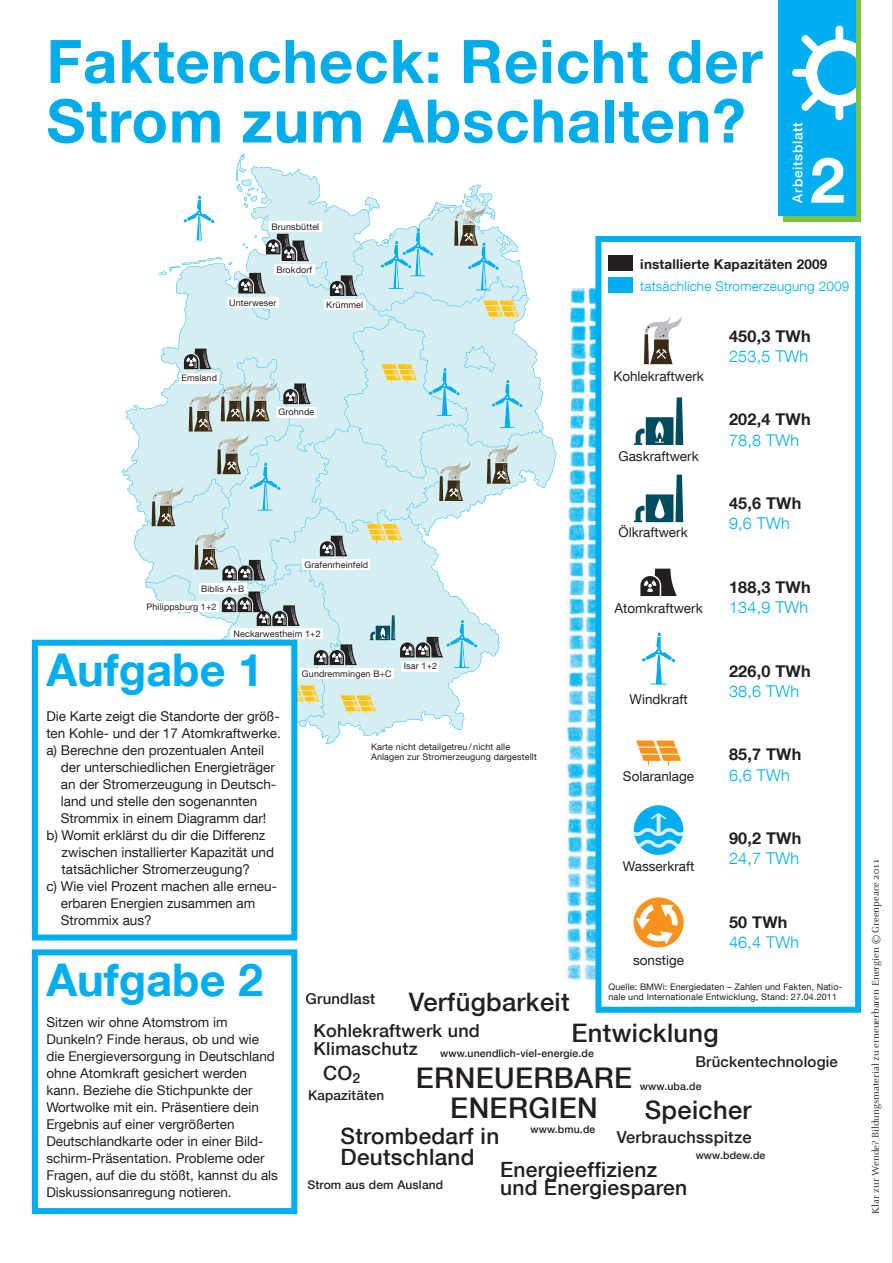
<style>
.page{position:relative;width:893px;height:1263px;background:#fff}
.page>*{position:absolute;margin:0;border:0;box-sizing:border-box;transform-origin:0 0}
.t1{font:700 63.15px "Helvetica Neue LT Com";color:#fff}
.t2{font:700 60px/59.6px "Helvetica Neue LT Com";letter-spacing:.015em;color:#00adea}
.t3{font:700 45px "Helvetica Neue LT Com";color:#00aeef}
.t4{font:500 28.5px/30px "Helvetica Neue LT Com";letter-spacing:.015em;color:#231f20;text-align:center}
.t5{font:500 25.5px "Helvetica Neue LT Com";letter-spacing:.015em;color:#231f20}
.t6{font:500 22.5px/21px "Helvetica Neue LT Com";letter-spacing:.015em;color:#231f20}
.t7{font:500 21px/18px "Helvetica Neue LT Com";letter-spacing:.015em;color:#231f20}
.t8{font:500 19.5px "Helvetica Neue LT Com";color:#231f20}
.t9{font:500 18px/18px "Helvetica Neue LT Com";letter-spacing:.015em;color:#231f20}
.t10{font:500 16.5px "Helvetica Neue LT Com";letter-spacing:.015em;color:#231f20}
.t11{font:700 16.2px "Helvetica Neue LT Com";letter-spacing:.015em;color:#231f20}
.t12{font:300 16.2px "Helvetica Neue LT Com";letter-spacing:.015em;color:#00aeef}
.t13{font:500 15px "Helvetica Neue LT Com";letter-spacing:.015em;color:#231f20}
.t14{font:13.5px/17px "Helvetica Neue LT Com";color:#231f20;text-align:justify}
.t15{font:300 13.5px "Helvetica Neue LT Com";letter-spacing:.015em;color:#00aeef}
.t16{font:700 13.5px "Helvetica Neue LT Com";letter-spacing:.015em;color:#231f20}
.t17{font:500 13.5px "Helvetica Neue LT Com";letter-spacing:.055em;color:#fff}
.t18{font:500 13.5px "Helvetica Neue LT Com";letter-spacing:.015em;color:#231f20}
.t19{font:500 12px "Helvetica Neue LT Com";letter-spacing:.015em;color:#231f20}
.t20{font:10.5px "Celeste";letter-spacing:.005em;color:#231f20}
.t21{font:500 10.5px "Helvetica Neue LT Com";letter-spacing:.015em;color:#231f20}
.t22{font:9px/10.2px "Helvetica Neue LT Com";letter-spacing:.015em;color:#231f20}
</style>
<div class="page">
<svg style="left:85px;top:154px;width:472px;height:611px"></svg>
<svg style="left:146px;top:185px;width:395px;height:538px"></svg>
<img style="left:566px;top:288px;width:29px;height:692px">
<div style="left:783px;top:0;width:78px;height:221px;background:#7fc241"></div>
<div style="left:595px;top:236px;width:266px;height:777px;background:#fff;border:6px solid #00aeef"></div>
<svg style="left:634px;top:429px;width:10px;height:16px"></svg>
<div style="left:646px;top:417px;width:27px;height:28px;background:#004c5f"></div>
<svg style="left:655px;top:421px;width:9px;height:22px"></svg>
<svg style="left:675px;top:397px;width:8px;height:48px"></svg>
<svg style="left:634px;top:506px;width:10px;height:16px"></svg>
<div style="left:646px;top:494px;width:27px;height:28px;background:#004c5f"></div>
<svg style="left:675px;top:475px;width:8px;height:47px"></svg>
<svg style="left:636px;top:740px;width:45px;height:25px"></svg>
<svg style="left:642px;top:632px;width:34px;height:53px"></svg>
<svg style="left:644px;top:316px;width:38px;height:48px"></svg>
<svg style="left:640px;top:569px;width:37px;height:27px"></svg>
<div style="left:634px;top:805px;width:49px;height:50px;background:#00aeef;border-radius:50%"></div>
<svg style="left:634px;top:813px;width:49px;height:39px"></svg>
<div style="left:634px;top:897px;width:50px;height:50px;background:#f7931d;border-radius:50%"></div>
<svg style="left:636px;top:904px;width:42px;height:40px"></svg>
<div style="left:35px;top:643px;width:259px;height:294px;background:#fff"></div>
<div style="left:32px;top:640px;width:265px;height:300px;border:6px solid #00aeef"></div>
<div style="left:32px;top:949px;width:265px;height:265px;border:6px solid #00aeef"></div>
<svg style="left:655px;top:498px;width:9px;height:20px"></svg>
<hr style="left:892px;top:0;width:1px;height:1263px;background:#bcbdc0">
<div style="left:269px;top:221px;width:52px;height:11px;background:#fff"></div>
<div style="left:274px;top:264px;width:40px;height:11px;background:#fff"></div>
<div style="left:324px;top:299px;width:41px;height:11px;background:#fff"></div>
<div style="left:227px;top:297px;width:52px;height:11px;background:#fff"></div>
<div style="left:179px;top:373px;width:40px;height:10px;background:#fff"></div>
<div style="left:276px;top:407px;width:40px;height:10px;background:#fff"></div>
<div style="left:199px;top:583px;width:47px;height:11px;background:#fff"></div>
<div style="left:144px;top:601px;width:75px;height:11px;background:#fff"></div>
<div style="left:231px;top:628px;width:92px;height:11px;background:#fff"></div>
<div style="left:302px;top:560px;width:68px;height:10px;background:#fff"></div>
<div style="left:300px;top:668px;width:94px;height:11px;background:#fff"></div>
<div style="left:402px;top:661px;width:37px;height:11px;background:#fff"></div>
<div style="left:608px;top:255px;width:24px;height:16px;background:#231f20"></div>
<div style="left:608px;top:277px;width:24px;height:16px;background:#00aeef"></div>
<div style="left:778px;top:0;width:78px;height:216px;background:#00aeef"></div>
<svg style="left:792px;top:26px;width:64px;height:94px"></svg>
<h2 class="t2" style="left:47px;top:30px;width:718px">Faktencheck: Reicht der<br>Strom zum Abschalten?</h2>
<p class="t17" style="left:790px;top:203px;width:82px;rotate:-90deg">Arbeitsblatt</p>
<h1 class="t1" style="left:800px;top:135px;width:37px">2</h1>
<h1 class="t1" style="left:810px;top:140px;width:37px">2</h1>
<p class="t22" style="left:271px;top:221px;width:49px">Brunsbüttel</p>
<p class="t22" style="left:276px;top:264px;width:37px">Brokdorf</p>
<p class="t22" style="left:229px;top:297px;width:49px">Unterweser</p>
<p class="t22" style="left:326px;top:299px;width:38px">Krümmel</p>
<p class="t22" style="left:181px;top:373px;width:37px">Emsland</p>
<p class="t22" style="left:279px;top:407px;width:37px">Grohnde</p>
<p class="t22" style="left:305px;top:560px;width:65px">Grafenrheinfeld</p>
<p class="t22" style="left:147px;top:579px;width:99px;line-height:18px;text-indent:55px">Biblis A+B<br>Philippsburg 1+2</p>
<p class="t22" style="left:234px;top:628px;width:89px">Neckarwestheim 1+2</p>
<p class="t16" style="left:640px;top:255px;width:189px">installierte Kapazitäten 2009</p>
<p class="t15" style="left:640px;top:278px;width:210px">tatsächliche Stromerzeugung 2009</p>
<p class="t14" style="left:613px;top:367px;width:92px">Kohlekraftwerk</p>
<p class="t14" style="left:618px;top:447px;width:82px">Gaskraftwerk</p>
<p class="t14" style="left:618px;top:524px;width:71px">Ölkraftwerk</p>
<p class="t14" style="left:614px;top:599px;width:90px">Atomkraftwerk</p>
<p class="t11" style="left:729px;top:326px;width:83px">450,3 TWh</p>
<p class="t12" style="left:729px;top:346px;width:81px">253,5 TWh</p>
<p class="t11" style="left:729px;top:409px;width:83px">202,4 TWh</p>
<p class="t12" style="left:729px;top:430px;width:72px">78,8 TWh</p>
<p class="t11" style="left:729px;top:493px;width:74px">45,6 TWh</p>
<p class="t12" style="left:729px;top:514px;width:62px">9,6 TWh</p>
<p class="t11" style="left:729px;top:577px;width:83px">188,3 TWh</p>
<p class="t12" style="left:729px;top:597px;width:81px">134,9 TWh</p>
<h3 class="t3" style="left:46px;top:642px;width:218px">Aufgabe 1</h3>
<p class="t14" style="left:46px;top:707px;width:236px">Die Karte zeigt die Standorte der größ&shy;ten Kohle- und der 17 Atomkraftwerke. a) Berechne den prozentualen Anteil</p>
<p class="t14" style="left:61px;top:758px;width:216px">der unterschiedlichen Energieträger</p>
<p class="t14" style="left:61px;top:775px;width:217px">an der Stromerzeugung in Deutsch-</p>
<p class="t14" style="left:61px;top:792px;width:198px">land und stelle den sogenannten</p>
<p class="t14" style="left:61px;top:809px;width:207px">Strommix in einem Diagramm dar!</p>
<p class="t14" style="left:46px;top:826px;width:221px">b) Womit erklärst du dir die Differenz</p>
<p class="t14" style="left:62px;top:843px;width:214px">zwischen installierter Kapazität und</p>
<p class="t14" style="left:62px;top:860px;width:190px">tatsächlicher Stromerzeugung?</p>
<p class="t14" style="left:46px;top:877px;width:232px">c) Wie viel Prozent machen alle erneu-</p>
<p class="t14" style="left:61px;top:894px;width:196px">erbaren Energien zusammen am</p>
<p class="t14" style="left:61px;top:911px;width:92px">Strommix aus?</p>
<h3 class="t3" style="left:46px;top:951px;width:218px">Aufgabe 2</h3>
<p class="t14" style="left:46px;top:1013px;width:233px;text-align:left">Sitzen wir ohne Atomstrom im Dunkeln? Finde heraus, ob und wie die Energieversorgung in Deutschland ohne Atomkraft gesichert werden kann. Beziehe die Stichpunkte der Wortwolke mit ein. Präsentiere dein Ergebnis auf einer vergrößerten Deutschlandkarte oder in einer Bild&shy;schirm-Präsentation. Probleme oder Fragen, auf die du stößt, kannst du als Diskussionsanregung notieren.</p>
<p class="t22" style="left:302px;top:668px;width:91px">Gundremmingen B+C</p>
<p class="t22" style="left:404px;top:661px;width:35px">Isar 1+2</p>
<p class="t22" style="left:371px;top:741px;width:167px">Karte nicht detailgetreu / nicht alle<br>Anlagen zur Stromerzeugung dargestellt</p>
<p class="t13" style="left:306px;top:989px;width:71px">Grundlast</p>
<h3 class="t5" style="left:409px;top:987px;width:162px">Verfügbarkeit</h3>
<p class="t14" style="left:630px;top:690px;width:60px">Windkraft</p>
<p class="t14" style="left:623px;top:768px;width:73px">Solaranlage</p>
<p class="t14" style="left:623px;top:858px;width:73px">Wasserkraft</p>
<p class="t14" style="left:633px;top:951px;width:53px">sonstige</p>
<p class="t11" style="left:729px;top:661px;width:83px">226,0 TWh</p>
<p class="t12" style="left:729px;top:681px;width:72px">38,6 TWh</p>
<p class="t11" style="left:729px;top:744px;width:74px">85,7 TWh</p>
<p class="t12" style="left:729px;top:765px;width:62px">6,6 TWh</p>
<p class="t11" style="left:729px;top:828px;width:74px">90,2 TWh</p>
<p class="t12" style="left:729px;top:849px;width:72px">24,7 TWh</p>
<p class="t11" style="left:729px;top:912px;width:60px">50 TWh</p>
<p class="t12" style="left:729px;top:932px;width:72px">46,4 TWh</p>
<p class="t22" style="left:608px;top:982px;width:235px">Quelle: BMWi: Energiedaten – Zahlen und Fakten, Natio&shy;nale und Internationale Entwicklung, Stand: 27.04.2011</p>
<h3 class="t5" style="left:571px;top:1017px;width:149px">Entwicklung</h3>
<h3 class="t9" style="left:314px;top:1021px;width:168px">Kohlekraftwerk und<br>Klimaschutz</h3>
<p class="t21" style="left:440px;top:1047px;width:155px">www.unendlich-viel-energie.de</p>
<p class="t13" style="left:695px;top:1052px;width:144px">Brückentechnologie</p>
<h3 class="t8" style="left:323px;top:1061px;width:39px">CO<sub>2</sub></h3>
<h3 class="t4" style="left:416px;top:1062px;width:218px">ERNEUERBARE<br>ENERGIEN</h3>
<p class="t21" style="left:640px;top:1080px;width:63px">www.uba.de</p>
<p class="t18" style="left:308px;top:1087px;width:78px">Kapazitäten</p>
<h3 class="t5" style="left:645px;top:1095px;width:108px">Speicher</h3>
<p class="t21" style="left:530px;top:1123px;width:66px">www.bmu.de</p>
<h3 class="t6" style="left:341px;top:1125px;width:160px">Strombedarf in<br>Deutschland</h3>
<p class="t10" style="left:617px;top:1127px;width:136px">Verbrauchsspitze</p>
<p class="t21" style="left:696px;top:1149px;width:71px">www.bdew.de</p>
<h3 class="t7" style="left:500px;top:1160px;width:189px">Energieeffizienz und Energiesparen</h3>
<p class="t19" style="left:307px;top:1178px;width:137px">Strom aus dem Ausland</p>
<p class="t20" style="left:870px;top:1214px;width:357px;rotate:-90deg">Klar zur Wende? Bildungsmaterial zu erneuerbaren Energien © Greenpeace 2011</p>
</div>
